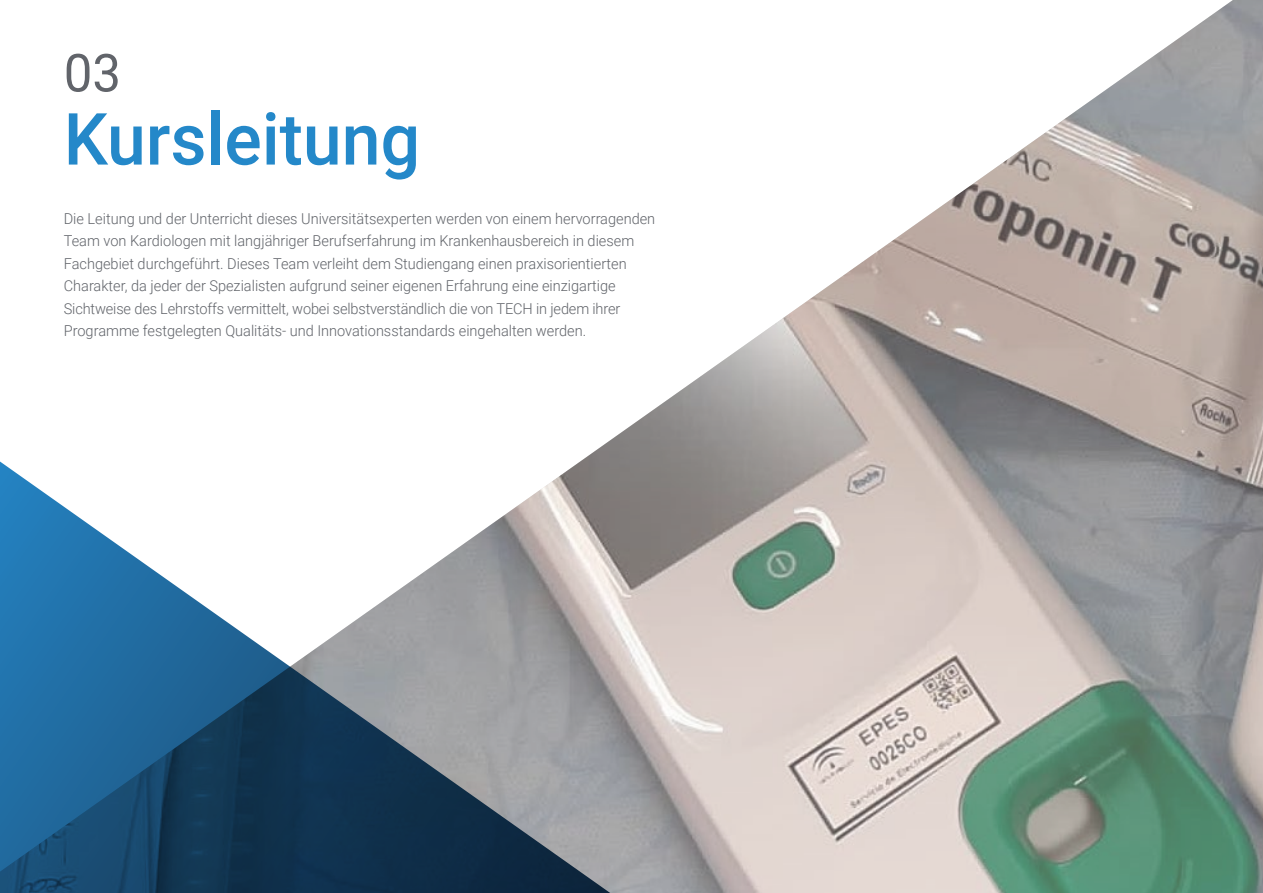
<style>
.page{position:relative;width:1263px;height:893px;background:#fff}
.page>*{position:absolute;margin:0;border:0;box-sizing:border-box;transform-origin:0 0}
.t1{font:500 72px "Roboto";color:#2488c9}
.t2{font:52.5px "Roboto";color:#61646a}
.t3{font:300 15px/22.5px "Roboto";color:#61646a}
</style>
<div class="page">
<img style="left:602px;top:0;width:661px;height:893px">
<svg style="left:0;top:446px;width:640px;height:447px"></svg>
<h2 class="t2" style="left:64px;top:36px;width:59px">03</h2>
<h1 class="t1" style="left:64px;top:89px;width:358px">Kursleitung</h1>
<p class="t3" style="left:64px;top:207px;width:593px">Die Leitung und der Unterricht dieses Universitätsexperten werden von einem hervorragenden Team von Kardiologen mit langjähriger Berufserfahrung im Krankenhausbereich in diesem Fachgebiet durchgeführt. Dieses Team verleiht dem Studiengang einen praxisorientierten Charakter, da jeder der Spezialisten aufgrund seiner eigenen Erfahrung eine einzigartige Sichtweise des Lehrstoffs vermittelt, wobei selbstverständlich die von TECH in jedem ihrer Programme festgelegten Qualitäts- und Innovationsstandards eingehalten werden.</p>
</div>
